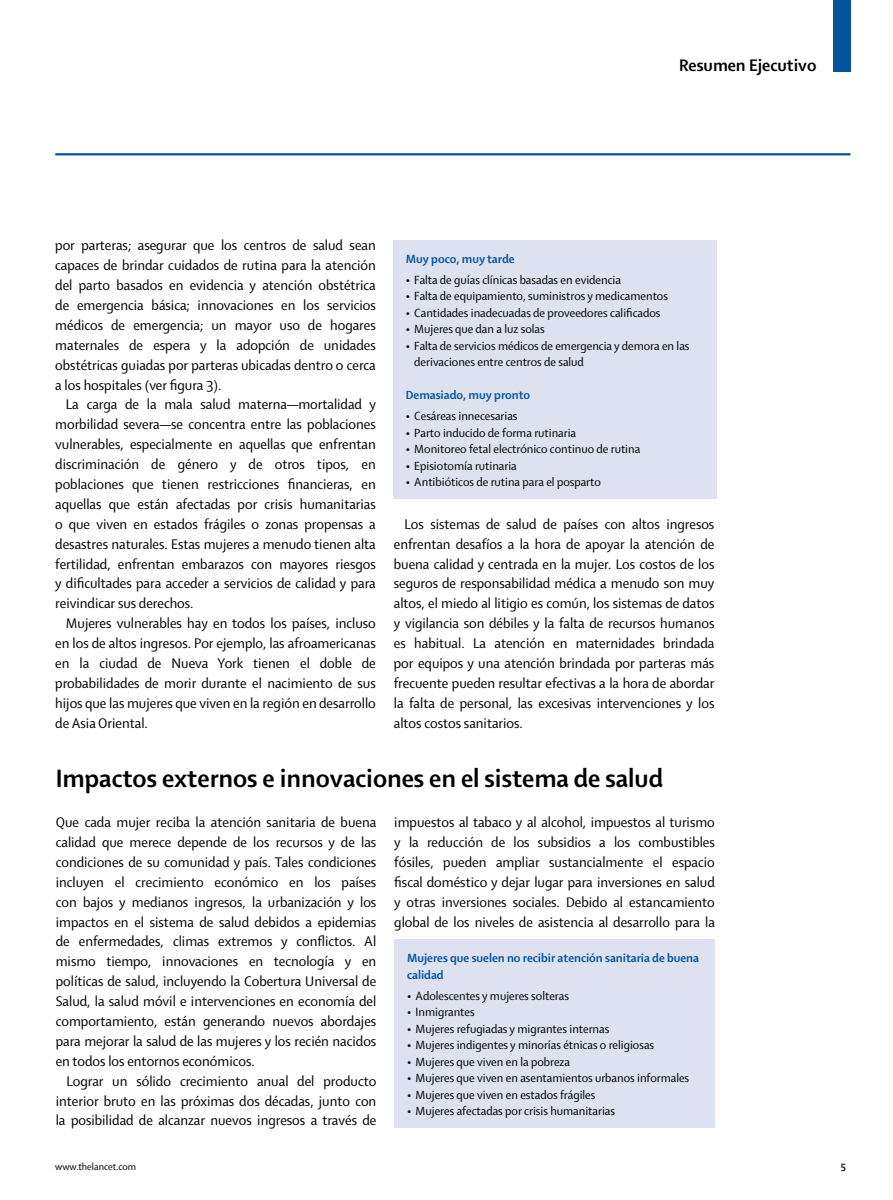
<style>
.page{position:relative;width:893px;height:1200px;background:#fff}
.page>*{position:absolute;margin:0;border:0;box-sizing:border-box;transform-origin:0 0}
.t1{font:700 27px "Shaker 2 Lancet";color:#000}
.t2{font:700 18px "Shaker 2 Lancet";color:#000}
.t3{font:15px/20px "Shaker 2 Lancet";color:#000;text-align:justify}
.t4{font:12.75px/16.5px "Shaker 2 Lancet";color:#000}
.t5{font:700 12.75px/16.5px "Shaker 2 Lancet";color:#00549e}
.t6{font:10.5px "Shaker 2 Lancet";color:#000}
.t7{font:700 10.5px "Shaker 2 Lancet";color:#000}
</style>
<div class="page">
<div style="left:833px;top:0;width:17px;height:71px;background:#00549e"></div>
<hr style="left:55px;top:153px;width:795px;height:2px;background:#00549e">
<div style="left:393px;top:240px;width:323px;height:259px;background:#dee1f0"></div>
<div style="left:394px;top:939px;width:321px;height:188px;background:#dee1f0"></div>
<p class="t2" style="left:679px;top:54px;width:139px">Resumen Ejecutivo</p>
<p class="t3" style="left:55px;top:235px;width:322px">por parteras; asegurar que los centros de salud sean capaces de brindar cuidados de rutina para la atención del parto basados en evidencia y atención obstétrica de emergencia básica; innovaciones en los servicios médicos de emergencia; un mayor uso de hogares maternales de espera y la adopción de unidades obstétricas guiadas por parteras ubicadas dentro o cerca a los hospitales (ver figura 3).</p>
<p class="t3" style="left:55px;top:394px;width:322px;text-indent:11px">La carga de la mala salud materna—mortalidad y morbilidad severa—se concentra entre las poblaciones vulnerables, especialmente en aquellas que enfrentan discriminación de género y de otros tipos, en poblaciones que tienen restricciones financieras, en aquellas que están afectadas por crisis humanitarias o que viven en estados frágiles o zonas propensas a desastres naturales. Estas mujeres a menudo tienen alta fertilidad, enfrentan embarazos con mayores riesgos y dificultades para acceder a servicios de calidad y para reivindicar sus derechos.</p>
<p class="t3" style="left:55px;top:612px;width:322px;text-indent:11px">Mujeres vulnerables hay en todos los países, incluso en los de altos ingresos. Por ejemplo, las afroamericanas en la ciudad de Nueva York tienen el doble de probabilidades de morir durante el nacimiento de sus hijos que las mujeres que viven en la región en desarrollo de Asia Oriental.</p>
<p class="t5" style="left:406px;top:250px;width:110px">Muy poco, muy tarde</p>
<p class="t4" style="left:406px;top:271px;width:217px">• Falta de guías clínicas basadas en evidencia</p>
<p class="t4" style="left:406px;top:287px;width:264px">• Falta de equipamiento, suministros y medicamentos</p>
<p class="t4" style="left:406px;top:304px;width:256px">• Cantidades inadecuadas de proveedores calificados</p>
<p class="t4" style="left:406px;top:320px;width:140px">• Mujeres que dan a luz solas</p>
<p class="t4" style="left:414px;top:337px;width:277px;text-indent:-9px">• Falta de servicios médicos de emergencia y demora en las derivaciones entre centros de salud</p>
<p class="t5" style="left:406px;top:386px;width:126px">Demasiado, muy pronto</p>
<p class="t4" style="left:406px;top:407px;width:113px">• Cesáreas innecesarias</p>
<p class="t4" style="left:406px;top:423px;width:172px">• Parto inducido de forma rutinaria</p>
<p class="t4" style="left:406px;top:440px;width:236px">• Monitoreo fetal electrónico continuo de rutina</p>
<p class="t4" style="left:406px;top:456px;width:113px">• Episiotomía rutinaria</p>
<p class="t4" style="left:406px;top:473px;width:197px">• Antibióticos de rutina para el posparto</p>
<p class="t3" style="left:394px;top:513px;width:322px;text-indent:11px">Los sistemas de salud de países con altos ingresos enfrentan desafíos a la hora de apoyar la atención de buena calidad y centrada en la mujer. Los costos de los seguros de responsabilidad médica a menudo son muy altos, el miedo al litigio es común, los sistemas de datos y vigilancia son débiles y la falta de recursos humanos es habitual. La atención en maternidades brindada por equipos y una atención brindada por parteras más frecuente pueden resultar efectivas a la hora de abordar la falta de personal, las excesivas intervenciones y los altos costos sanitarios.</p>
<h1 class="t1" style="left:56px;top:760px;width:609px">Impactos externos e innovaciones en el sistema de salud</h1>
<p class="t3" style="left:56px;top:811px;width:322px">Que cada mujer reciba la atención sanitaria de buena calidad que merece depende de los recursos y de las condiciones de su comunidad y país. Tales condiciones incluyen el crecimiento económico en los países con bajos y medianos ingresos, la urbanización y los impactos en el sistema de salud debidos a epidemias de enfermedades, climas extremos y conflictos. Al mismo tiempo, innovaciones en tecnología y en políticas de salud, incluyendo la Cobertura Universal de Salud, la salud móvil e intervenciones en economía del comportamiento, están generando nuevos abordajes para mejorar la salud de las mujeres y los recién nacidos en todos los entornos económicos.</p>
<p class="t3" style="left:56px;top:1069px;width:322px;text-indent:11px">Lograr un sólido crecimiento anual del producto interior bruto en las próximas dos décadas, junto con la posibilidad de alcanzar nuevos ingresos a través de</p>
<p class="t3" style="left:394px;top:811px;width:322px">impuestos al tabaco y al alcohol, impuestos al turismo y la reducción de los subsidios a los combustibles fósiles, pueden ampliar sustancialmente el espacio fiscal doméstico y dejar lugar para inversiones en salud y otras inversiones sociales. Debido al estancamiento global de los niveles de asistencia al desarrollo para la</p>
<p class="t5" style="left:407px;top:949px;width:293px">Mujeres que suelen no recibir atención sanitaria de buena calidad</p>
<p class="t4" style="left:407px;top:986px;width:163px">• Adolescentes y mujeres solteras</p>
<p class="t4" style="left:407px;top:1002px;width:69px">• Inmigrantes</p>
<p class="t4" style="left:407px;top:1019px;width:204px">• Mujeres refugiadas y migrantes internas</p>
<p class="t4" style="left:407px;top:1035px;width:249px">• Mujeres indigentes y minorías étnicas o religiosas</p>
<p class="t4" style="left:407px;top:1052px;width:164px">• Mujeres que viven en la pobreza</p>
<p class="t4" style="left:407px;top:1068px;width:284px">• Mujeres que viven en asentamientos urbanos informales</p>
<p class="t4" style="left:407px;top:1085px;width:190px">• Mujeres que viven en estados frágiles</p>
<p class="t4" style="left:407px;top:1101px;width:209px">• Mujeres afectadas por crisis humanitarias</p>
<p class="t6" style="left:55px;top:1159px;width:82px">www.thelancet.com</p>
<p class="t7" style="left:841px;top:1159px;width:7px">5</p>
</div>
